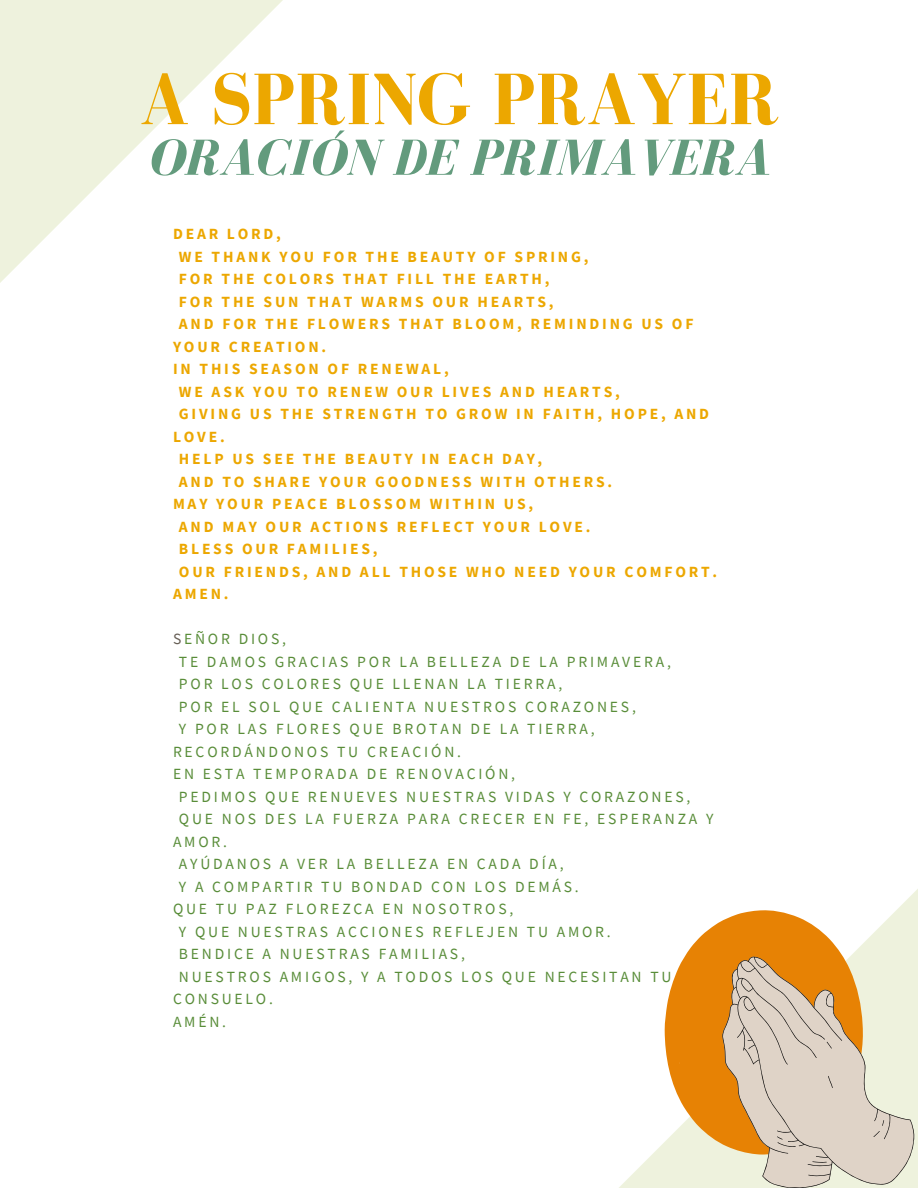
<style>
.page{position:relative;width:918px;height:1188px;background:#fff}
.page>*{position:absolute;margin:0;border:0;box-sizing:border-box;transform-origin:0 0}
.t1{font:700 74.7px "Bodoni FLF";color:#eca700}
.t2{font:italic 700 52.2px "Bodoni FLF";color:#639b7d}
.t3{font:15.6px/22.5px "Source Sans Pro";letter-spacing:.18em;color:#598d39}
.t4{font:700 15.6px "Source Sans Pro";letter-spacing:.18em;color:#eca700}
.s1{color:#675f56}
</style>
<div class="page">
<svg style="left:0;top:0;width:283px;height:283px"></svg>
<svg style="left:619px;top:889px;width:299px;height:299px"></svg>
<svg style="left:665px;top:909px;width:198px;height:246px;fill:#e78204"></svg>
<svg style="left:722px;top:957px;width:192px;height:231px;background:#dec9aa"></svg>
<p class="t1" style="left:139px;top:59px;width:642px">A SPRING PRAYER</p>
<p class="t2" style="left:148px;top:130px;width:623px">ORACIÓN DE PRIMAVERA</p>
<h1 class="t4" style="left:173px;top:224px;width:109px">DEAR LORD,</h1>
<h1 class="t4" style="left:179px;top:247px;width:411px">WE THANK YOU FOR THE BEAUTY OF SPRING,</h1>
<h1 class="t4" style="left:179px;top:269px;width:372px">FOR THE COLORS THAT FILL THE EARTH,</h1>
<h1 class="t4" style="left:179px;top:292px;width:376px">FOR THE SUN THAT WARMS OUR HEARTS,</h1>
<h1 class="t4" style="left:179px;top:314px;width:516px">AND FOR THE FLOWERS THAT BLOOM, REMINDING US OF</h1>
<h1 class="t4" style="left:173px;top:337px;width:155px">YOUR CREATION.</h1>
<h1 class="t4" style="left:173px;top:359px;width:277px">IN THIS SEASON OF RENEWAL,</h1>
<h1 class="t4" style="left:179px;top:382px;width:442px">WE ASK YOU TO RENEW OUR LIVES AND HEARTS,</h1>
<h1 class="t4" style="left:179px;top:404px;width:532px">GIVING US THE STRENGTH TO GROW IN FAITH, HOPE, AND</h1>
<h1 class="t4" style="left:173px;top:427px;width:53px">LOVE.</h1>
<h1 class="t4" style="left:179px;top:449px;width:365px">HELP US SEE THE BEAUTY IN EACH DAY,</h1>
<h1 class="t4" style="left:179px;top:472px;width:435px">AND TO SHARE YOUR GOODNESS WITH OTHERS.</h1>
<h1 class="t4" style="left:173px;top:494px;width:362px">MAY YOUR PEACE BLOSSOM WITHIN US,</h1>
<h1 class="t4" style="left:179px;top:517px;width:413px">AND MAY OUR ACTIONS REFLECT YOUR LOVE.</h1>
<h1 class="t4" style="left:179px;top:539px;width:200px">BLESS OUR FAMILIES,</h1>
<h1 class="t4" style="left:179px;top:562px;width:540px">OUR FRIENDS, AND ALL THOSE WHO NEED YOUR COMFORT.</h1>
<h1 class="t4" style="left:173px;top:584px;width:57px">AMEN.</h1>
<h2 class="t3" style="left:173px;top:628px;width:115px"><span class="s1">S</span>EÑOR DIOS,</h2>
<p class="t3" style="left:179px;top:650px;width:493px">TE DAMOS GRACIAS POR LA BELLEZA DE LA PRIMAVERA,</p>
<p class="t3" style="left:179px;top:673px;width:385px">POR LOS COLORES QUE LLENAN LA TIERRA,</p>
<p class="t3" style="left:179px;top:695px;width:459px">POR EL SOL QUE CALIENTA NUESTROS CORAZONES,</p>
<p class="t3" style="left:173px;top:718px;width:423px;text-indent:6px">Y POR LAS FLORES QUE BROTAN DE LA TIERRA,<br>RECORDÁNDONOS TU CREACIÓN.</p>
<p class="t3" style="left:173px;top:763px;width:344px">EN ESTA TEMPORADA DE RENOVACIÓN,</p>
<p class="t3" style="left:179px;top:785px;width:513px">PEDIMOS QUE RENUEVES NUESTRAS VIDAS Y CORAZONES,</p>
<p class="t3" style="left:173px;top:808px;width:542px;text-indent:6px">QUE NOS DES LA FUERZA PARA CRECER EN FE, ESPERANZA Y<br>AMOR.</p>
<p class="t3" style="left:179px;top:853px;width:386px">AYÚDANOS A VER LA BELLEZA EN CADA DÍA,</p>
<p class="t3" style="left:179px;top:875px;width:401px">Y A COMPARTIR TU BONDAD CON LOS DEMÁS.</p>
<p class="t3" style="left:173px;top:898px;width:342px">QUE TU PAZ FLOREZCA EN NOSOTROS,</p>
<p class="t3" style="left:179px;top:920px;width:433px">Y QUE NUESTRAS ACCIONES REFLEJEN TU AMOR.</p>
<p class="t3" style="left:179px;top:943px;width:288px">BENDICE A NUESTRAS FAMILIAS,</p>
<p class="t3" style="left:173px;top:965px;width:500px;text-indent:6px">NUESTROS AMIGOS, Y A TODOS LOS QUE NECESITAN TU<br>CONSUELO.</p>
<p class="t3" style="left:173px;top:1010px;width:55px">AMÉN.</p>
</div>
